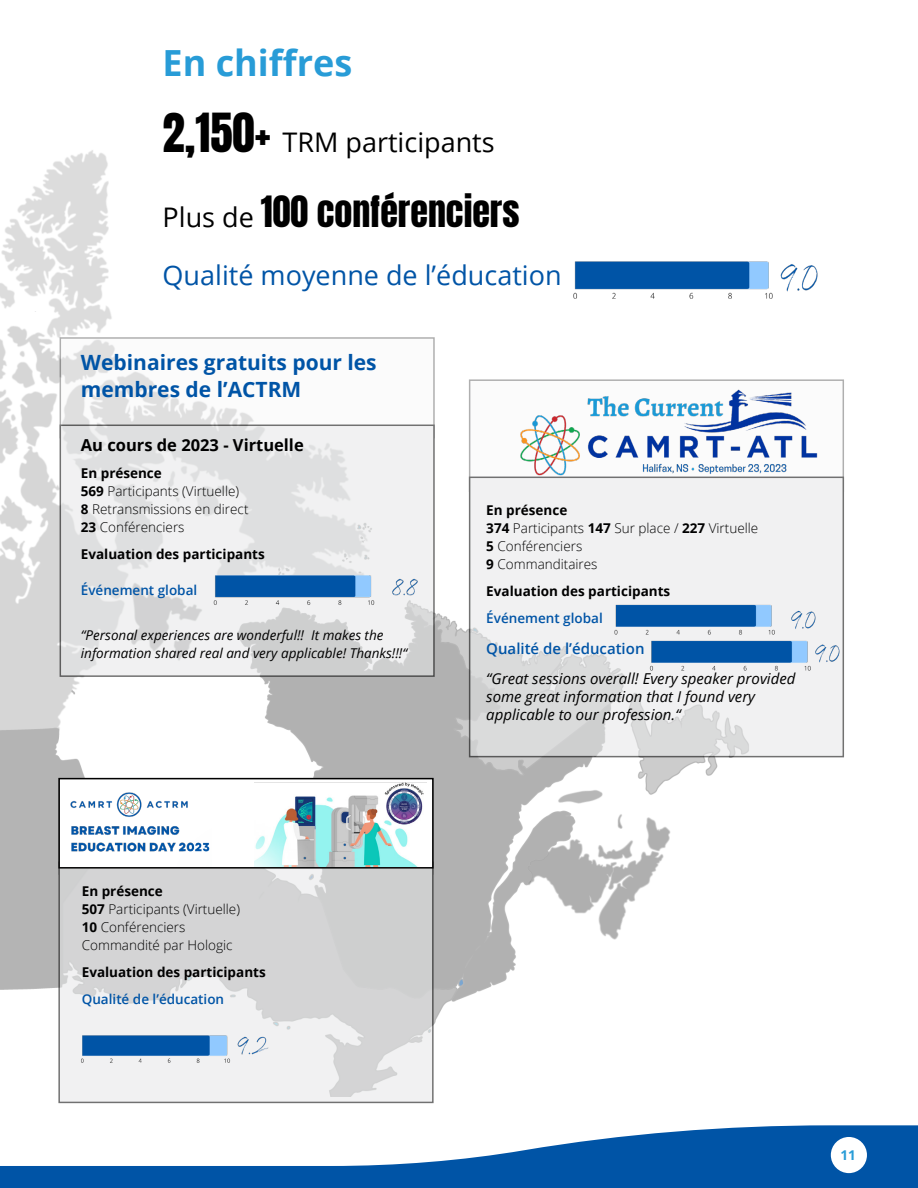
<style>
.page{position:relative;width:918px;height:1188px;background:#fff}
.page>*{position:absolute;margin:0;border:0;box-sizing:border-box;transform-origin:0 0}
.t1{font:36px "Anton";color:#000}
.t2{font:700 36px "Open Sans";color:#289cd7}
.t3{font:27px "Open Sans";color:#0054a6}
.t4{font:27px "Open Sans";color:#000}
.t5{font:700 21px/27px "Open Sans";color:#0054a6}
.t6{font:700 16.5px "Open Sans";color:#000}
.t7{font:italic 15px/18px "Open Sans";color:#000}
.t8{font:600 15px "Open Sans";color:#0054a6}
.t9{font:300 13.5px/18px "Open Sans";color:#000}
.t10{font:italic 13.5px/18px "Open Sans";color:#000}
.t11{font:700 13.5px "Open Sans";color:#000}
.t12{font:600 13.5px "Open Sans";color:#0054a6}
.t13{font:700 13.5px "Open Sans";color:#289cd7}
.s1{font-family:"Anton";font-size:45px}
.s2{font-family:"Open Sans";font-size:27px}
.s3{font-weight:700}
</style>
<div class="page">
<svg style="left:0;top:1125px;width:918px;height:63px;fill:#0054a6"></svg>
<img style="left:0;top:150px;width:800px;height:874px">
<div style="left:470px;top:380px;width:373px;height:111px;background:#fbfbfb"></div>
<svg style="left:472px;top:491px;width:369px;height:263px;fill:#f1f1f2"></svg>
<img style="left:514px;top:372px;width:308px;height:107px">
<svg style="left:61px;top:869px;width:370px;height:231px;fill:#d4d4d5"></svg>
<svg style="left:63px;top:340px;width:369px;height:85px"></svg>
<svg style="left:63px;top:428px;width:369px;height:246px;fill:#ebecec"></svg>
<div style="left:59px;top:779px;width:374px;height:89px;background:#fff"></div>
<div style="left:58px;top:778px;width:376px;height:91px;border:2px solid #000"></div>
<img style="left:58px;top:784px;width:152px;height:82px">
<img style="left:255px;top:778px;width:171px;height:88px">
<div style="left:831px;top:1137px;width:36px;height:36px;background:#fff;border-radius:50%"></div>
<img style="left:769px;top:241px;width:49px;height:62px">
<img style="left:570px;top:261px;width:215px;height:42px">
<img style="left:602px;top:604px;width:172px;height:35px">
<img style="left:79px;top:1015px;width:166px;height:50px">
<img style="left:646px;top:640px;width:152px;height:35px">
<img style="left:798px;top:634px;width:46px;height:41px">
<img style="left:211px;top:573px;width:164px;height:35px">
<img style="left:774px;top:601px;width:51px;height:41px">
<img style="left:375px;top:567px;width:51px;height:41px">
<img style="left:220px;top:1026px;width:52px;height:41px">
<h1 class="t2" style="left:163px;top:38px;width:191px">En chiffres</h1>
<h2 class="t4" style="left:163px;top:123px;width:334px"><span class="s1">2,150+</span> TRM participants</h2>
<h1 class="t1" style="left:163px;top:194px;width:358px"><span class="s2">Plus de</span> 100 CONFÉRENCIERS</h1>
<h2 class="t3" style="left:163px;top:257px;width:401px">Qualité moyenne de l’éducation</h2>
<h3 class="t5" style="left:81px;top:349px;width:297px">Webinaires gratuits pour les membres de l’ACTRM</h3>
<p class="t6" style="left:81px;top:434px;width:224px">Au cours de 2023 - Virtuelle</p>
<p class="t9" style="left:81px;top:464px;width:169px"><span class="s3">En présence<br>569</span> Participants (Virtuelle)<br><span class="s3">8</span> Retransmissions en direct<br><span class="s3">23</span> Conférenciers</p>
<p class="t11" style="left:81px;top:545px;width:185px">Evaluation des participants</p>
<p class="t12" style="left:81px;top:581px;width:118px">Événement global</p>
<p class="t10" style="left:81px;top:626px;width:328px">“Personal experiences are wonderful!! It makes the information shared real and very applicable! Thanks!!!“</p>
<p class="t9" style="left:486px;top:501px;width:273px"><span class="s3">En présence<br>374</span> Participants <span class="s3">147</span> Sur place / <span class="s3">227</span> Virtuelle<br><span class="s3">5</span> Conférenciers<br><span class="s3">9</span> Commanditaires</p>
<p class="t11" style="left:486px;top:581px;width:185px">Evaluation des participants</p>
<p class="t12" style="left:486px;top:609px;width:118px">Événement global</p>
<p class="t8" style="left:486px;top:638px;width:160px">Qualité de l’éducation</p>
<p class="t7" style="left:486px;top:670px;width:311px">“Great sessions overall! Every speaker provided some great information that I found very applicable to our profession.“</p>
<p class="t9" style="left:82px;top:881px;width:160px"><span class="s3">En présence<br>507</span> Participants (Virtuelle)<br><span class="s3">10</span> Conférenciers<br>Commandité par Hologic</p>
<p class="t11" style="left:82px;top:962px;width:185px">Evaluation des participants</p>
<p class="t12" style="left:82px;top:989px;width:144px">Qualité de l’éducation</p>
<p class="t13" style="left:840px;top:1146px;width:17px">11</p>
</div>
